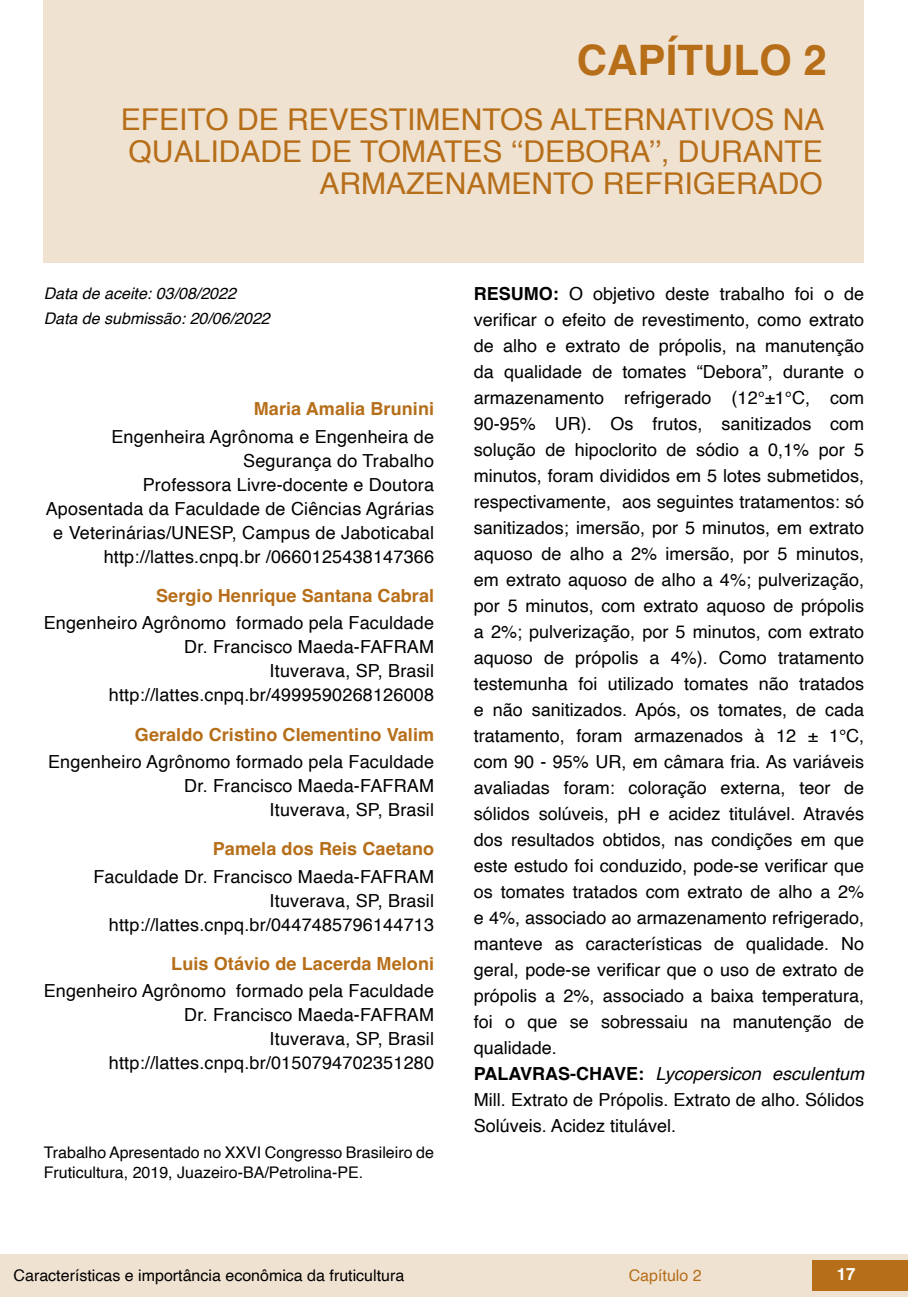
<style>
.page{position:relative;width:908px;height:1304px;background:#fff}
.page>*{position:absolute;margin:0;border:0;box-sizing:border-box;transform-origin:0 0}
.t1{font:700 42px "Helvetica";color:#b66e19}
.t2{font:30px/32px "Helvetica";color:#b66e19;text-align:right}
.t3{font:18px/26px "Helvetica";color:#000;text-align:right}
.t4{font:700 18px "Helvetica";letter-spacing:.005em;color:#b66e19}
.t5{font:700 16.8px "Helvetica";color:#fff}
.t6{font:16px/20px "Helvetica";color:#000}
.t7{font:italic 16px "Helvetica";color:#000}
.t8{font:16px "Helvetica";color:#b66e19}
.s1{font-weight:700}
.s2{font-style:italic}
</style>
<div class="page">
<div style="left:0;top:1254px;width:906px;height:43px;background:#f0e2d1"></div>
<div style="left:812px;top:1261px;width:95px;height:30px;background:#b66e19"></div>
<div style="left:44px;top:0;width:819px;height:263px;background:#f0e2d1"></div>
<h1 class="t1" style="left:576px;top:35px;width:251px">CAPÍTULO 2</h1>
<h2 class="t2" style="left:121px;top:104px;width:704px">EFEITO DE REVESTIMENTOS ALTERNATIVOS NA<br>QUALIDADE DE TOMATES ‘‘DEBORA’’, DURANTE<br>ARMAZENAMENTO REFRIGERADO</h2>
<p class="t7" style="left:44px;top:280px;width:194px">Data de aceite: 03/08/2022</p>
<p class="t7" style="left:44px;top:306px;width:227px">Data de submissão: 20/06/2022</p>
<p class="t4" style="left:254px;top:398px;width:182px">Maria Amalia Brunini</p>
<p class="t3" style="left:46px;top:425px;width:389px;line-height:24px">Engenheira Agrônoma e Engenheira de Segurança do Trabalho<br>Professora Livre-docente e Doutora Aposentada da Faculdade de Ciências Agrárias e Veterinárias/UNESP, Campus de Jaboticabal http://lattes.cnpq.br /0660125438147366</p>
<p class="t4" style="left:156px;top:585px;width:279px">Sergio Henrique Santana Cabral</p>
<p class="t3" style="left:44px;top:612px;width:392px;line-height:24px">Engenheiro Agrônomo formado pela Faculdade Dr. Francisco Maeda-FAFRAM<br>Ituverava, SP, Brasil http://lattes.cnpq.br/4999590268126008</p>
<p class="t4" style="left:135px;top:723px;width:300px">Geraldo Cristino Clementino Valim</p>
<p class="t3" style="left:48px;top:750px;width:387px;line-height:24px">Engenheiro Agrônomo formado pela Faculdade<br>Dr. Francisco Maeda-FAFRAM<br>Ituverava, SP, Brasil</p>
<p class="t4" style="left:213px;top:838px;width:223px">Pamela dos Reis Caetano</p>
<p class="t3" style="left:93px;top:865px;width:342px;line-height:24px">Faculdade Dr. Francisco Maeda-FAFRAM<br>Ituverava, SP, Brasil http://lattes.cnpq.br/0447485796144713</p>
<p class="t4" style="left:171px;top:953px;width:264px">Luis Otávio de Lacerda Meloni</p>
<p class="t3" style="left:44px;top:980px;width:392px;line-height:24px">Engenheiro Agrônomo formado pela Faculdade Dr. Francisco Maeda-FAFRAM<br>Ituverava, SP, Brasil http://lattes.cnpq.br/0150794702351280</p>
<p class="t6" style="left:44px;top:1142px;width:392px">Trabalho Apresentado no XXVI Congresso Brasileiro de<br>Fruticultura, 2019, Juazeiro-BA/Petrolina-PE.</p>
<p class="t3" style="left:473px;top:281px;width:392px;text-align:left"><span class="s1">RESUMO:</span> O objetivo deste trabalho foi o de verificar o efeito de revestimento, como extrato de alho e extrato de própolis, na manutenção da qualidade de tomates “Debora”, durante o armazenamento refrigerado (12°±1°C, com 90-95% UR). Os frutos, sanitizados com solução de hipoclorito de sódio a 0,1% por 5 minutos, foram divididos em 5 lotes submetidos, respectivamente, aos seguintes tratamentos: só sanitizados; imersão, por 5 minutos, em extrato aquoso de alho a 2% imersão, por 5 minutos, em extrato aquoso de alho a 4%; pulverização, por 5 minutos, com extrato aquoso de própolis a 2%; pulverização, por 5 minutos, com extrato aquoso de própolis a 4%). Como tratamento testemunha foi utilizado tomates não tratados e não sanitizados. Após, os tomates, de cada tratamento, foram armazenados à 12 ± 1°C, com 90 - 95% UR, em câmara fria. As variáveis avaliadas foram: coloração externa, teor de sólidos solúveis, pH e acidez titulável. Através dos resultados obtidos, nas condições em que este estudo foi conduzido, pode-se verificar que os tomates tratados com extrato de alho a 2% e 4%, associado ao armazenamento refrigerado, manteve as características de qualidade. No geral, pode-se verificar que o uso de extrato de própolis a 2%, associado a baixa temperatura, foi o que se sobressaiu na manutenção de qualidade.<br><span class="s1">PALAVRAS-CHAVE:</span> <span class="s2">Lycopersicon esculentum </span>Mill. Extrato de Própolis. Extrato de alho. Sólidos Solúveis. Acidez titulável.</p>
<p class="t6" style="left:14px;top:1266px;width:392px">Características e importância econômica da fruticultura</p>
<p class="t8" style="left:628px;top:1263px;width:74px">Capítulo 2</p>
<p class="t5" style="left:836px;top:1264px;width:20px">17</p>
</div>
